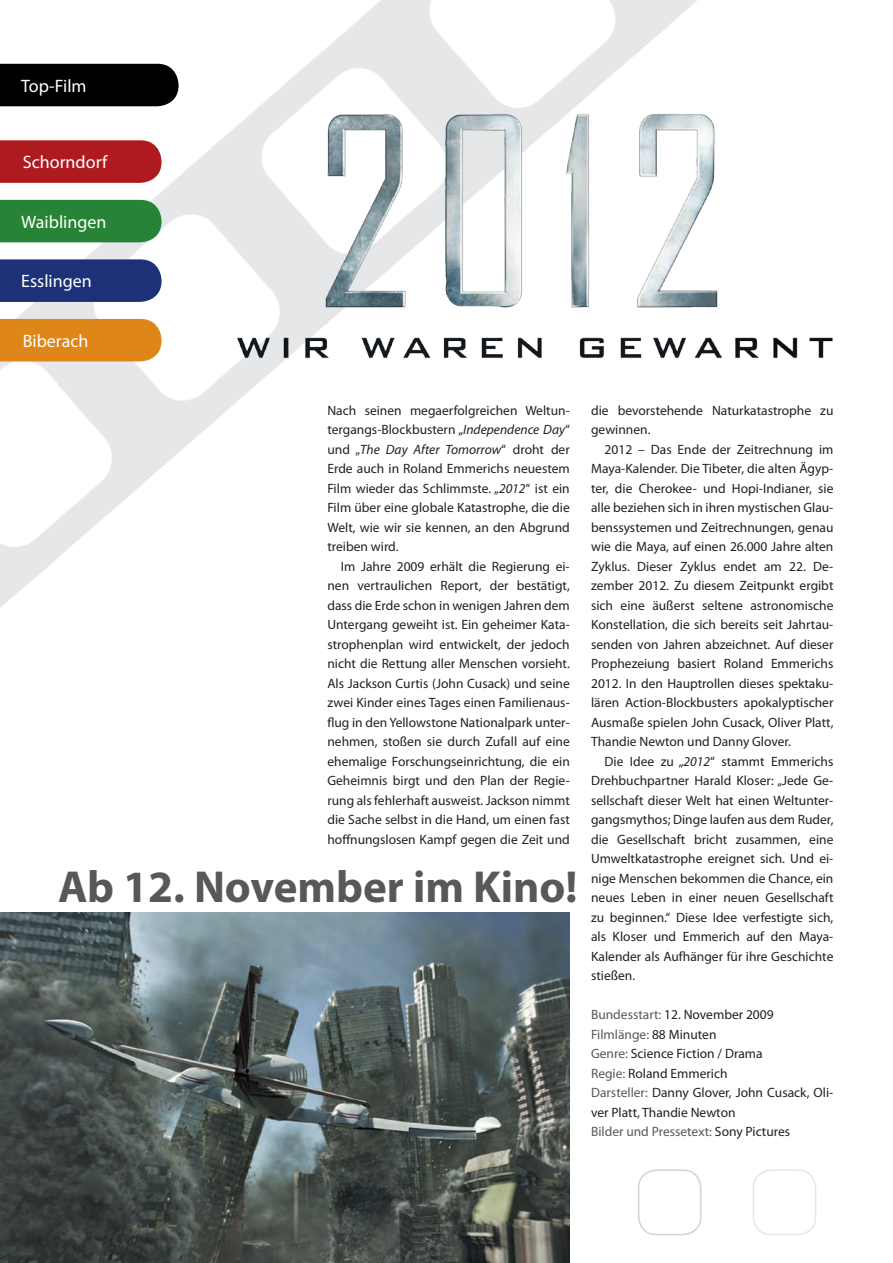
<style>
.page{position:relative;width:893px;height:1263px;background:#fff}
.page>*{position:absolute;margin:0;border:0;box-sizing:border-box;transform-origin:0 0}
.t1{font:700 45px "Myriad Pro";color:#57585a}
.t2{font:18px "Myriad Pro";color:#fff}
.t3{font:13.5px/19.5px "Myriad Pro";color:#231f20;text-align:justify}
.s1{font-style:italic}
.s2{color:#57585a}
</style>
<div class="page">
<img style="left:0;top:0;width:697px;height:608px">
<div style="left:638px;top:1169px;width:63px;height:66px;border:2px solid #d1d2d4;border-radius:18px"></div>
<div style="left:753px;top:1169px;width:63px;height:66px;border:2px solid #e6e7e9;border-radius:18px"></div>
<div style="left:0;top:64px;width:179px;height:42px;background:#000"></div>
<svg style="left:0;top:140px;width:162px;height:43px;background:#b12326"></svg>
<div style="left:0;top:200px;width:162px;height:42px;background:#278335"></div>
<svg style="left:0;top:259px;width:162px;height:43px;background:#24397c"></svg>
<div style="left:0;top:319px;width:162px;height:42px;background:#df8619"></div>
<img style="left:0;top:913px;width:570px;height:350px">
<img style="left:236px;top:96px;width:597px;height:284px">
<h2 class="t2" style="left:21px;top:75px;width:67px">Top-Film</h2>
<h2 class="t2" style="left:23px;top:151px;width:86px">Schorndorf</h2>
<h2 class="t2" style="left:21px;top:211px;width:87px">Waiblingen</h2>
<h2 class="t2" style="left:21px;top:270px;width:72px">Esslingen</h2>
<h2 class="t2" style="left:23px;top:330px;width:67px">Biberach</h2>
<p class="t3" style="left:327px;top:400px;width:244px">Nach seinen megaerfolgreichen Weltun&shy;tergangs-Blockbustern „<span class="s1">Independence Day</span>“ und „<span class="s1">The Day After Tomorrow</span>“ droht der Erde auch in Roland Emmerichs neuestem Film wieder das Schlimmste. „<span class="s1">2012</span>“ ist ein Film über eine globale Katastrophe, die die Welt, wie wir sie kennen, an den Abgrund treiben wird.</p>
<p class="t3" style="left:327px;top:556px;width:244px;text-indent:14px">Im Jahre 2009 erhält die Regierung ei&shy;nen vertraulichen Report, der bestätigt, dass die Erde schon in wenigen Jahren dem Untergang geweiht ist. Ein geheimer Kata&shy;strophenplan wird entwickelt, der jedoch nicht die Rettung aller Menschen vorsieht.<br>Als Jackson Curtis (John Cusack) und seine zwei Kinder eines Tages einen Familienaus&shy;flug in den Yellowstone Nationalpark unter&shy;nehmen, stoßen sie durch Zufall auf eine ehemalige Forschungseinrichtung, die ein Geheimnis birgt und den Plan der Regie&shy;rung als fehlerhaft ausweist. Jackson nimmt die Sache selbst in die Hand, um einen fast hoffnungslosen Kampf gegen die Zeit und</p>
<h1 class="t1" style="left:58px;top:858px;width:521px">Ab 12. November im Kino!</h1>
<p class="t3" style="left:591px;top:400px;width:244px">die bevorstehende Naturkatastrophe zu gewinnen.</p>
<p class="t3" style="left:591px;top:439px;width:244px;text-indent:14px">2012 – Das Ende der Zeitrechnung im Maya-Kalender. Die Tibeter, die alten Ägyp&shy;ter, die Cherokee- und Hopi-Indianer, sie alle beziehen sich in ihren mystischen Glau&shy;benssystemen und Zeitrechnungen, genau wie die Maya, auf einen 26.000 Jahre alten Zyklus. Dieser Zyklus endet am 22. De&shy;zember 2012. Zu diesem Zeitpunkt ergibt sich eine äußerst seltene astronomische Konstellation, die sich bereits seit Jahrtau&shy;senden von Jahren abzeichnet. Auf dieser Prophezeiung basiert Roland Emmerichs 2012. In den Hauptrollen dieses spektaku&shy;lären Action-Blockbusters apokalyptischer Ausmaße spielen John Cusack, Oliver Platt, Thandie Newton und Danny Glover.</p>
<p class="t3" style="left:591px;top:751px;width:244px;text-indent:14px">Die Idee zu „<span class="s1">2012</span>“ stammt Emmerichs Drehbuchpartner Harald Kloser: „Jede Ge&shy;sellschaft dieser Welt hat einen Weltunter&shy;gangsmythos; Dinge laufen aus dem Ruder, die Gesellschaft bricht zusammen, eine Umweltkatastrophe ereignet sich. Und ei&shy;nige Menschen bekommen die Chance, ein neues Leben in einer neuen Gesellschaft zu beginnen.“ Diese Idee verfestigte sich, als Kloser und Emmerich auf den Maya-Kalender als Aufhänger für ihre Geschichte stießen.</p>
<p class="t3" style="left:591px;top:1005px;width:244px;text-align:left"><span class="s2">Bundesstart:</span> 12. November 2009<br><span class="s2">Filmlänge:</span> 88 Minuten<br><span class="s2">Genre:</span> Science Fiction / Drama<br><span class="s2">Regie:</span> Roland Emmerich<br><span class="s2">Darsteller:</span> Danny Glover, John Cusack, Oli&shy;ver Platt, Thandie Newton<br><span class="s2">Bilder und Pressetext:</span> Sony Pictures</p>
</div>
